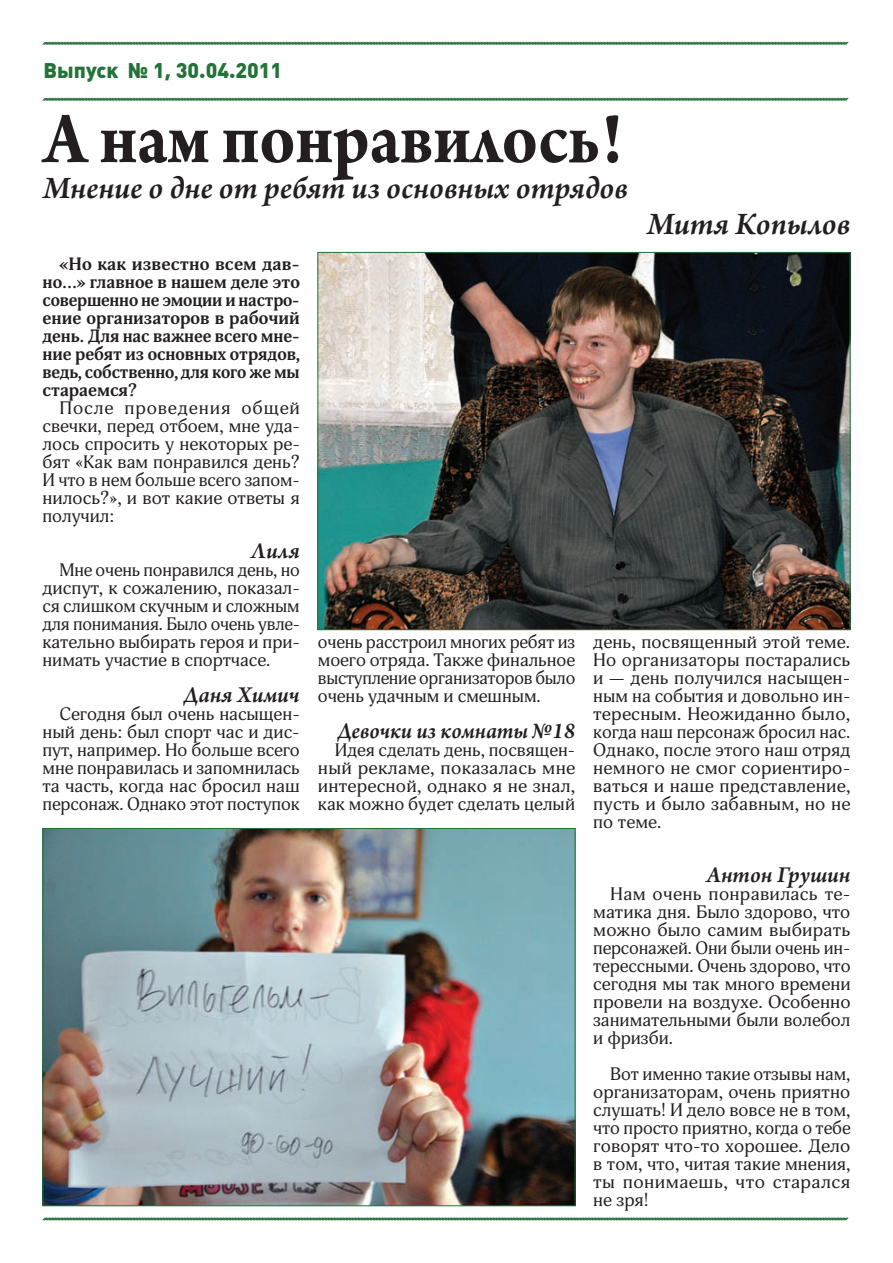
<style>
.page{position:relative;width:893px;height:1263px;background:#fff}
.page>*{position:absolute;margin:0;border:0;box-sizing:border-box;transform-origin:0 0}
.t1{font:700 78px "Arno Pro";color:#231f20;scale:.9 1}
.t2{font:italic 600 33px "Arno Pro";letter-spacing:-.005em;color:#231f20}
.t3{font:italic 600 24px "Arno Pro";letter-spacing:-.005em;color:#231f20}
.t4{font:italic 600 24px "Arno Pro";letter-spacing:-.005em;color:#231f20;scale:.96 1}
.t5{font:900 21px "Plumb";color:#237339}
.t6{font:17.7px/18px "Adonis";letter-spacing:.005em;color:#231f20;text-align:justify;scale:1.08 1}
.t7{font:17.7px/18px "Adonis";letter-spacing:.005em;color:#231f20;text-align:justify;scale:1.04 1}
.t8{font:17.7px/18px "Adonis";letter-spacing:.005em;color:#231f20;text-align:justify}
.t9{font:17.7px/18px "Adonis";letter-spacing:.005em;color:#231f20;text-align:justify;scale:1.07 1}
.t10{font:700 17.7px/18px "Adonis";letter-spacing:-.005em;color:#231f20;text-align:justify;scale:1.08 1}
.t11{font:17.7px/18px "Adonis";letter-spacing:.005em;color:#231f20;text-align:justify;scale:1.06 1}
</style>
<div class="page">
<svg style="left:42px;top:41px;width:807px;height:4px;background:#77a885"></svg>
<svg style="left:42px;top:97px;width:807px;height:4px;background:#77a885"></svg>
<svg style="left:42px;top:1217px;width:807px;height:4px;background:#77a885"></svg>
<img style="left:319px;top:254px;width:529px;height:374px">
<img style="left:45px;top:830px;width:528px;height:374px">
<p class="t5" style="left:44px;top:59px;width:240px">Выпуск № 1, 30.04.2011</p>
<h1 class="t1" style="left:43px;top:93px;width:645px">А нам понравилось!</h1>
<h2 class="t2" style="left:43px;top:169px;width:587px">Мнение о дне от ребят из основных отрядов</h2>
<h2 class="t2" style="left:647px;top:205px;width:205px">Митя Копылов</h2>
<p class="t10" style="left:43px;top:255px;width:240px;text-indent:17px">«Но как известно всем дав&shy;но...» главное в нашем деле это совершенно не эмоции и настро&shy;ение организаторов в рабочий день. Для нас важнее всего мне&shy;ние ребят из основных отрядов, ведь, собственно, для кого же мы стараемся?</p>
<p class="t6" style="left:43px;top:399px;width:240px;text-indent:17px">После проведения общей свечки, перед отбоем, мне уда&shy;лось спросить у некоторых ре&shy;бят «Как вам понравился день?<br>И что в нем больше всего запом&shy;нилось?», и вот какие ответы я получил:</p>
<h3 class="t3" style="left:251px;top:537px;width:50px">Лиля</h3>
<p class="t8" style="left:43px;top:561px;width:259px;text-indent:17px">Мне очень понравился день, но диспут, к сожалению, показал&shy;ся слишком скучным и сложным для понимания. Было очень увле&shy;кательно выбирать героя и при&shy;нимать участие в спортчасе.</p>
<h3 class="t3" style="left:183px;top:681px;width:118px">Даня Химич</h3>
<p class="t11" style="left:43px;top:705px;width:244px;text-indent:17px">Сегодня был очень насыщен&shy;ный день: был спорт час и дис&shy;пут, например. Но больше всего мне понравилась и запомнилась та часть, когда нас бросил наш персонаж. Однако этот поступок</p>
<p class="t8" style="left:318px;top:633px;width:259px">очень расстроил многих ребят из моего отряда. Также финальное выступление организаторов было очень удачным и смешным.</p>
<h3 class="t4" style="left:337px;top:717px;width:249px">Девочки из комнаты №18</h3>
<p class="t7" style="left:318px;top:741px;width:249px;text-indent:17px">Идея сделать день, посвящен&shy;ный рекламе, показалась мне интересной, однако я не знал, как можно будет сделать целый</p>
<p class="t9" style="left:593px;top:633px;width:242px">день, посвященный этой теме.<br>Но организаторы постарались и — день получился насыщен&shy;ным на события и довольно ин&shy;тересным. Неожиданно было, когда наш персонаж бросил нас.<br>Однако, после этого наш отряд немного не смог сориентиро&shy;ваться и наше представление, пусть и было забавным, но не по теме.</p>
<h3 class="t3" style="left:707px;top:861px;width:145px">Антон Грушин</h3>
<p class="t6" style="left:593px;top:885px;width:240px;text-indent:17px">Нам очень понравилась те&shy;матика дня. Было здорово, что можно было самим выбирать персонажей. Они были очень ин&shy;терессными. Очень здорово, что сегодня мы так много времени провели на воздухе. Особенно занимательными были волебол и фризби.</p>
<p class="t7" style="left:593px;top:1065px;width:249px;text-indent:17px">Вот именно такие отзывы нам, организаторам, очень приятно слушать! И дело вовсе не в том, что просто приятно, когда о тебе говорят что-то хорошее. Дело в том, что, читая такие мнения, ты понимаешь, что старался не зря!</p>
</div>
